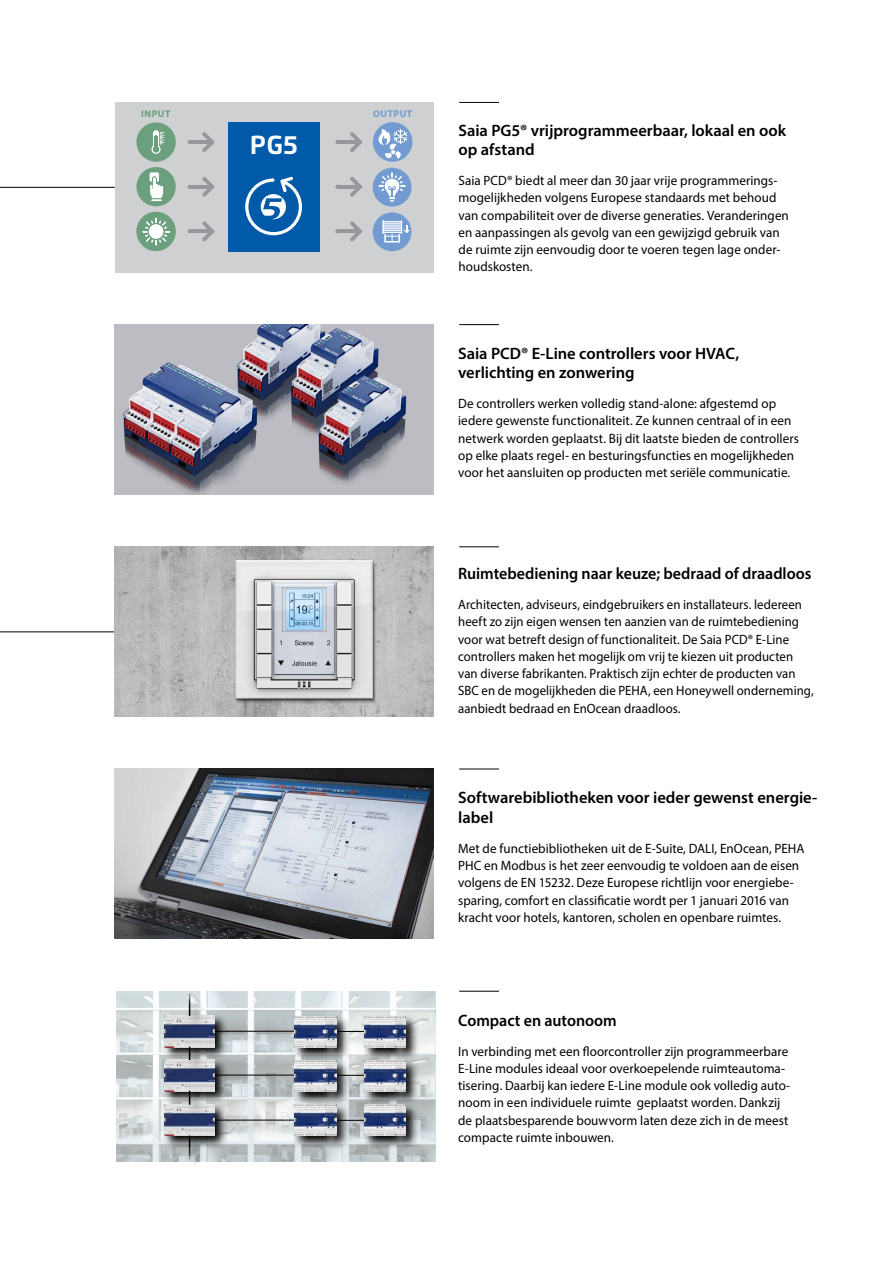
<style>
.page{position:relative;width:893px;height:1263px;background:#fff}
.page>*{position:absolute;margin:0;border:0;box-sizing:border-box;transform-origin:0 0}
.t1{font:700 26.1px "Flexo";color:#fff}
.t2{font:600 16.5px/19.5px "Myriad Pro";color:#000}
.t3{font:13.5px/17.2px "Myriad Pro";letter-spacing:.005em;color:#000}
.t4{font:13.5px/17.2px "Myriad Pro";letter-spacing:.005em;color:#000;scale:.95 1}
.t5{font:700 9.75px "Myriad Pro";letter-spacing:.05em;color:#719bd1}
.t6{font:700 9.75px "Myriad Pro";letter-spacing:.055em;color:#6c9f7e}
</style>
<div class="page">
<img style="left:115px;top:324px;width:319px;height:170px">
<img style="left:115px;top:769px;width:319px;height:170px">
<hr style="left:0;top:187px;width:115px;height:1px;background:#000">
<hr style="left:0;top:631px;width:115px;height:1px;background:#000">
<hr style="left:459px;top:102px;width:40px;height:1px;background:#000">
<hr style="left:459px;top:324px;width:40px;height:1px;background:#000">
<hr style="left:459px;top:546px;width:40px;height:1px;background:#000">
<hr style="left:459px;top:769px;width:40px;height:1px;background:#000">
<hr style="left:459px;top:991px;width:40px;height:1px;background:#000">
<div style="left:115px;top:102px;width:319px;height:170px;background:#ced0d2"></div>
<div style="left:373px;top:212px;width:38px;height:39px;background:#719bd1;border-radius:50%"></div>
<div style="left:228px;top:122px;width:92px;height:130px;background:#005aa9"></div>
<div style="left:373px;top:122px;width:39px;height:40px;background:#719bd1;border-radius:50%"></div>
<div style="left:373px;top:168px;width:38px;height:39px;background:#719bd1;border-radius:50%"></div>
<div style="left:136px;top:212px;width:40px;height:39px;background:#6c9f7e;border-radius:50%"></div>
<div style="left:136px;top:167px;width:40px;height:39px;background:#6c9f7e;border-radius:50%"></div>
<div style="left:150px;top:172px;width:9px;height:10px;background:#fff;border-radius:2px"></div>
<svg style="left:150px;top:176px;width:13px;height:25px"></svg>
<svg style="left:378px;top:129px;width:30px;height:30px"></svg>
<div style="left:136px;top:122px;width:40px;height:40px;background:#6c9f7e;border-radius:50%"></div>
<svg style="left:151px;top:145px;width:10px;height:9px"></svg>
<div style="left:153px;top:133px;width:6px;height:14px;background:#fff"></div>
<div style="left:153px;top:146px;width:6px;height:7px;background:#6c9f7e;border-radius:50%"></div>
<hr style="left:154px;top:136px;width:4px;height:13px;background:#6c9f7e">
<svg style="left:153px;top:130px;width:11px;height:14px"></svg>
<div style="left:245px;top:178px;width:57px;height:57px;border:3px solid #fff;border-radius:50%"></div>
<svg style="left:142px;top:218px;width:28px;height:28px"></svg>
<svg style="left:147px;top:223px;width:18px;height:17px"></svg>
<div style="left:149px;top:224px;width:14px;height:15px;background:#fff;border-radius:50%"></div>
<svg style="left:382px;top:220px;width:28px;height:22px"></svg>
<svg style="left:261px;top:177px;width:32px;height:42px"></svg>
<hr style="left:189px;top:140px;width:22px;height:4px;background:#98989c">
<svg style="left:202px;top:132px;width:13px;height:20px"></svg>
<hr style="left:189px;top:185px;width:22px;height:4px;background:#98989c">
<svg style="left:202px;top:177px;width:13px;height:20px"></svg>
<hr style="left:189px;top:229px;width:22px;height:4px;background:#98989c">
<svg style="left:202px;top:221px;width:13px;height:20px"></svg>
<hr style="left:337px;top:140px;width:22px;height:4px;background:#98989c">
<svg style="left:350px;top:132px;width:13px;height:20px"></svg>
<hr style="left:337px;top:185px;width:22px;height:4px;background:#98989c">
<svg style="left:350px;top:177px;width:13px;height:20px"></svg>
<hr style="left:337px;top:229px;width:22px;height:4px;background:#98989c">
<svg style="left:350px;top:221px;width:13px;height:20px"></svg>
<svg style="left:378px;top:172px;width:28px;height:30px"></svg>
<img style="left:115px;top:546px;width:319px;height:170px">
<img style="left:116px;top:991px;width:319px;height:171px">
<svg style="left:163px;top:1013px;width:65px;height:44px"></svg>
<img style="left:165px;top:1016px;width:49px;height:31px">
<svg style="left:163px;top:1057px;width:65px;height:45px"></svg>
<img style="left:165px;top:1060px;width:49px;height:31px">
<svg style="left:163px;top:1102px;width:65px;height:48px"></svg>
<img style="left:165px;top:1104px;width:49px;height:32px">
<div style="left:214px;top:1029px;width:94px;height:17px;background:#000;opacity:.75"></div>
<hr style="left:214px;top:1031px;width:81px;height:1px;background:#000">
<div style="left:214px;top:1072px;width:94px;height:18px;background:#000;opacity:.75"></div>
<hr style="left:214px;top:1075px;width:81px;height:1px;background:#000">
<div style="left:214px;top:1117px;width:94px;height:18px;background:#000;opacity:.75"></div>
<hr style="left:214px;top:1120px;width:81px;height:1px;background:#000">
<div style="left:335px;top:1029px;width:42px;height:17px;background:#000;opacity:.75"></div>
<svg style="left:350px;top:1031px;width:12px;height:1px"></svg>
<div style="left:335px;top:1073px;width:42px;height:17px;background:#000;opacity:.75"></div>
<svg style="left:350px;top:1075px;width:12px;height:1px"></svg>
<div style="left:335px;top:1118px;width:42px;height:17px;background:#000;opacity:.75"></div>
<svg style="left:350px;top:1120px;width:12px;height:1px"></svg>
<div style="left:187px;top:1045px;width:17px;height:29px;background:#000;opacity:.75"></div>
<svg style="left:189px;top:1047px;width:1px;height:13px"></svg>
<div style="left:187px;top:993px;width:17px;height:36px;background:#000;opacity:.75"></div>
<svg style="left:189px;top:991px;width:1px;height:25px"></svg>
<div style="left:187px;top:1134px;width:17px;height:38px;background:#000;opacity:.75"></div>
<svg style="left:189px;top:1135px;width:1px;height:27px"></svg>
<div style="left:187px;top:1090px;width:17px;height:28px;background:#000;opacity:.75"></div>
<svg style="left:189px;top:1091px;width:1px;height:14px"></svg>
<svg style="left:293px;top:1105px;width:31px;height:45px"></svg>
<img style="left:295px;top:1105px;width:29px;height:31px">
<svg style="left:293px;top:1061px;width:31px;height:44px"></svg>
<img style="left:295px;top:1061px;width:29px;height:30px">
<svg style="left:293px;top:1014px;width:31px;height:47px"></svg>
<img style="left:295px;top:1016px;width:29px;height:31px">
<svg style="left:362px;top:1105px;width:31px;height:45px"></svg>
<img style="left:364px;top:1105px;width:29px;height:31px">
<svg style="left:362px;top:1061px;width:31px;height:44px"></svg>
<img style="left:364px;top:1061px;width:29px;height:30px">
<svg style="left:362px;top:1014px;width:31px;height:47px"></svg>
<img style="left:364px;top:1016px;width:29px;height:31px">
<svg style="left:324px;top:1105px;width:26px;height:45px"></svg>
<svg style="left:324px;top:1061px;width:26px;height:44px"></svg>
<svg style="left:324px;top:1014px;width:26px;height:47px"></svg>
<svg style="left:393px;top:1105px;width:26px;height:45px"></svg>
<svg style="left:393px;top:1061px;width:26px;height:44px"></svg>
<svg style="left:393px;top:1014px;width:26px;height:47px"></svg>
<p class="t6" style="left:141px;top:107px;width:31px">INPUT</p>
<p class="t5" style="left:373px;top:107px;width:40px">OUTPUT</p>
<p class="t1" style="left:250px;top:129px;width:50px">PG5</p>
<p class="t2" style="left:459px;top:120px;width:329px">Saia PG5® vrijprogrammeerbaar, lokaal en ook op afstand</p>
<p class="t3" style="left:459px;top:172px;width:332px">Saia PCD® biedt al meer dan 30 jaar vrije programmerings&shy;mogelijkheden volgens Europese standaards met behoud van compabiliteit over de diverse generaties. Veranderingen en aanpassingen als gevolg van een gewijzigd gebruik van de ruimte zijn eenvoudig door te voeren tegen lage onder&shy;houdskosten.</p>
<p class="t2" style="left:458px;top:343px;width:283px">Saia PCD® E-Line controllers voor HVAC, verlichting en zonwering</p>
<p class="t3" style="left:458px;top:395px;width:342px">De controllers werken volledig stand-alone: afgestemd op iedere gewenste functionaliteit. Ze kunnen centraal of in een netwerk worden geplaatst. Bij dit laatste bieden de controllers op elke plaats regel- en besturingsfuncties en mogelijkheden voor het aansluiten op producten met seriële communicatie.</p>
<p class="t2" style="left:458px;top:563px;width:355px">Ruimtebediening naar keuze; bedraad of draadloos</p>
<p class="t4" style="left:458px;top:596px;width:376px">Architecten, adviseurs, eindgebruikers en installateurs. ledereen heeft zo zijn eigen wensen ten aanzien van de ruimtebediening voor wat betreft design of functionaliteit. De Saia PCD® E-Line controllers maken het mogelijk om vrij te kiezen uit producten van diverse fabrikanten. Praktisch zijn echter de producten van SBC en de mogelijkheden die PEHA, een Honeywell onderneming, aanbiedt bedraad en EnOcean draadloos.</p>
<p class="t2" style="left:458px;top:788px;width:361px">Softwarebibliotheken voor ieder gewenst energie&shy;label</p>
<p class="t3" style="left:458px;top:839px;width:348px">Met de functiebibliotheken uit de E-Suite, DALI, EnOcean, PEHA PHC en Modbus is het zeer eenvoudig te voldoen aan de eisen volgens de EN 15232. Deze Europese richtlijn voor energiebe&shy;sparing, comfort en classificatie wordt per 1 januari 2016 van kracht voor hotels, kantoren, scholen en openbare ruimtes.</p>
<p class="t2" style="left:458px;top:1010px;width:160px">Compact en autonoom</p>
<p class="t3" style="left:458px;top:1042px;width:334px">In verbinding met een floorcontroller zijn programmeerbare E-Line modules ideaal voor overkoepelende ruimteautoma&shy;tisering. Daarbij kan iedere E-Line module ook volledig auto&shy;noom in een individuele ruimte geplaatst worden. Dankzij de plaatsbesparende bouwvorm laten deze zich in de meest compacte ruimte inbouwen.</p>
</div>
